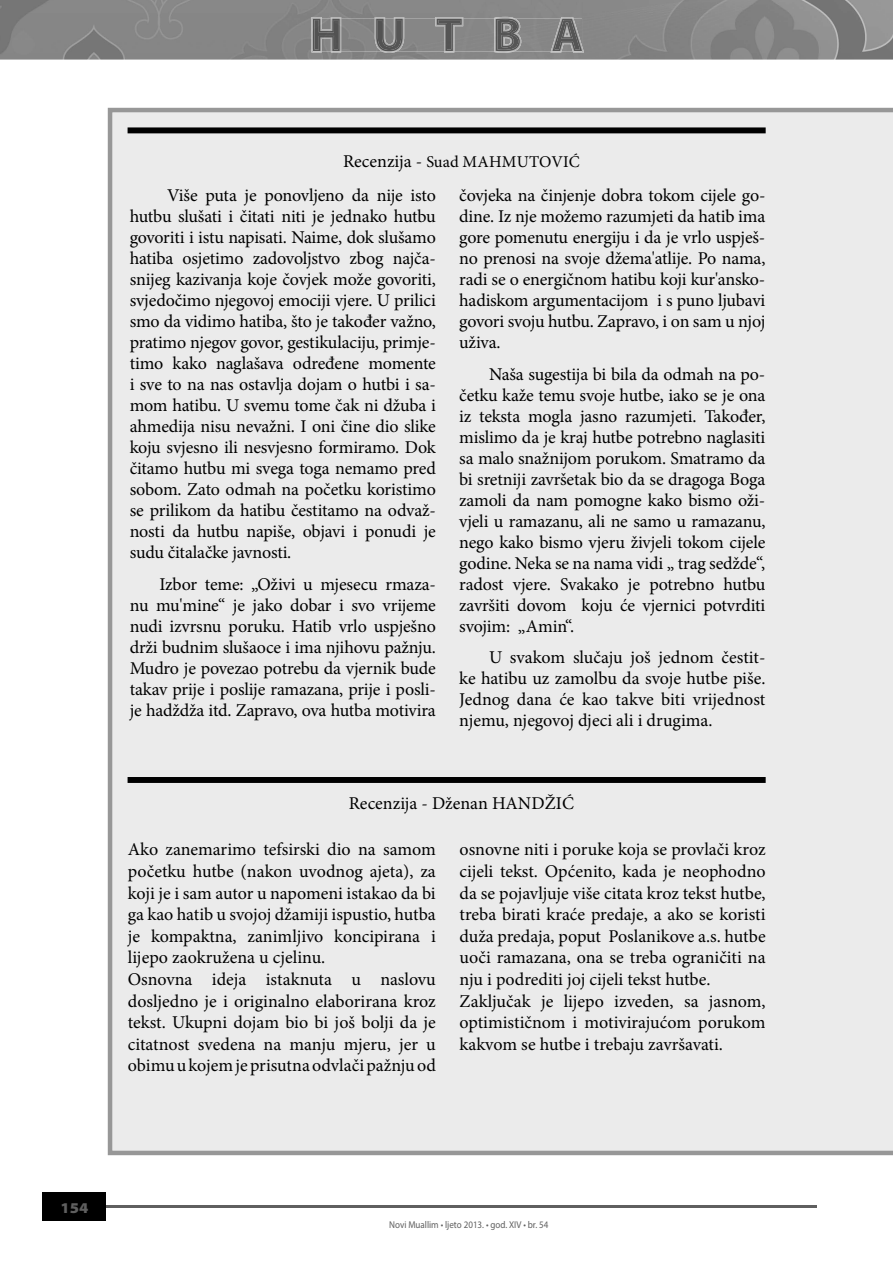
<style>
.page{position:relative;width:893px;height:1263px;background:#fff}
.page>*{position:absolute;margin:0;border:0;box-sizing:border-box;transform-origin:0 0}
.t1{font:18px/21px "Minion Pro";letter-spacing:-.005em;color:#000;text-align:justify}
.t2{font:16.5px "Minion Pro";letter-spacing:.005em;color:#000}
.t3{font:900 semi-expanded 15px "Myriad Pro";color:#5f5f5f}
.t4{font:9.9px "Myriad Pro";color:#5f5f5f;scale:.91 1}
.s1{font-size:18px}
</style>
<div class="page">
<div style="left:108px;top:108px;width:785px;height:1047px;background:#ebebeb"></div>
<img style="left:0;top:0;width:893px;height:60px">
<hr style="left:106px;top:1205px;width:710px;height:2px;background:#5f5f5f">
<div style="left:42px;top:1192px;width:64px;height:28px;background:#000"></div>
<img style="left:311px;top:17px;width:273px;height:36px">
<img style="left:313px;top:18px;width:269px;height:33px">
<div style="left:128px;top:127px;width:638px;height:6px;border:4px solid #000"></div>
<div style="left:128px;top:777px;width:638px;height:6px;border:4px solid #000"></div>
<p class="t2" style="left:343px;top:151px;width:238px"><span class="s1">Recenzija -</span> Suad MAHMUTOVIĆ</p>
<p class="t1" style="left:130px;top:185px;width:308px;text-indent:38px">Više puta je ponovljeno da nije isto hutbu slušati i čitati niti je jednako hutbu govoriti i istu napisati. Naime, dok slušamo hatiba osjetimo zadovoljstvo zbog najča&shy;snijeg kazivanja koje čovjek može govoriti, svjedočimo njegovoj emociji vjere. U prilici smo da vidimo hatiba, što je također važno, pratimo njegov govor, gestikulaciju, primje&shy;timo kako naglašava određene momente i sve to na nas ostavlja dojam o hutbi i sa&shy;mom hatibu. U svemu tome čak ni džuba i ahmedija nisu nevažni. I oni čine dio slike koju svjesno ili nesvjesno formiramo. Dok čitamo hutbu mi svega toga nemamo pred sobom. Zato odmah na početku koristimo se prilikom da hatibu čestitamo na odvaž&shy;nosti da hutbu napiše, objavi i ponudi je sudu čitalačke javnosti.</p>
<p class="t1" style="left:130px;top:574px;width:308px;text-indent:30px">Izbor teme: „Oživi u mjesecu rmaza&shy;nu mu'mine“ je jako dobar i svo vrijeme nudi izvrsnu poruku. Hatib vrlo uspješno drži budnim slušaoce i ima njihovu pažnju.<br>Mudro je povezao potrebu da vjernik bude takav prije i poslije ramazana, prije i posli&shy;je hadždža itd. Zapravo, ova hutba motivira</p>
<p class="t1" style="left:459px;top:185px;width:308px">čovjeka na činjenje dobra tokom cijele go&shy;dine. Iz nje možemo razumjeti da hatib ima gore pomenutu energiju i da je vrlo uspješ&shy;no prenosi na svoje džema'atlije. Po nama, radi se o energičnom hatibu koji kur'ansko&shy;hadiskom argumentacijom i s puno ljubavi govori svoju hutbu. Zapravo, i on sam u njoj uživa.</p>
<p class="t1" style="left:459px;top:364px;width:308px;text-indent:30px">Naša sugestija bi bila da odmah na po&shy;četku kaže temu svoje hutbe, iako se je ona iz teksta mogla jasno razumjeti. Također, mislimo da je kraj hutbe potrebno naglasiti sa malo snažnijom porukom. Smatramo da bi sretniji završetak bio da se dragoga Boga zamoli da nam pomogne kako bismo oži&shy;vjeli u ramazanu, ali ne samo u ramazanu, nego kako bismo vjeru živjeli tokom cijele godine. Neka se na nama vidi „ trag sedžde“, radost vjere. Svakako je potrebno hutbu završiti dovom koju će vjernici potvrditi svojim: „Amin“.</p>
<p class="t1" style="left:459px;top:647px;width:308px;text-indent:30px">U svakom slučaju još jednom čestit&shy;ke hatibu uz zamolbu da svoje hutbe piše.<br>Jednog dana će kao takve biti vrijednost njemu, njegovoj djeci ali i drugima.</p>
<p class="t1" style="left:349px;top:793px;width:227px">Recenzija - Dženan HANDŽIĆ</p>
<p class="t1" style="left:128px;top:839px;width:310px;line-height:21.6px;text-align:left">Ako zanemarimo tefsirski dio na samom početku hutbe (nakon uvodnog ajeta), za koji je i sam autor u napomeni istakao da bi ga kao hatib u svojoj džamiji ispustio, hutba je kompaktna, zanimljivo koncipirana i lijepo zaokružena u cjelinu.<br>Osnovna ideja istaknuta u naslovu dosljedno je i originalno elaborirana kroz tekst. Ukupni dojam bio bi još bolji da je citatnost svedena na manju mjeru, jer u obimu u kojem je prisutna odvlači pažnju od</p>
<p class="t1" style="left:459px;top:839px;width:308px;line-height:21.6px;text-align:left">osnovne niti i poruke koja se provlači kroz cijeli tekst. Općenito, kada je neophodno da se pojavljuje više citata kroz tekst hutbe, treba birati kraće predaje, a ako se koristi duža predaja, poput Poslanikove a.s. hutbe uoči ramazana, ona se treba ograničiti na nju i podrediti joj cijeli tekst hutbe.<br>Zaključak je lijepo izveden, sa jasnom, optimističnom i motivirajućom porukom kakvom se hutbe i trebaju završavati.</p>
<p class="t3" style="left:61px;top:1199px;width:29px">154</p>
<p class="t4" style="left:389px;top:1218px;width:176px">Novi Muallim • ljeto 2013. • god. XIV • br. 54</p>
</div>
